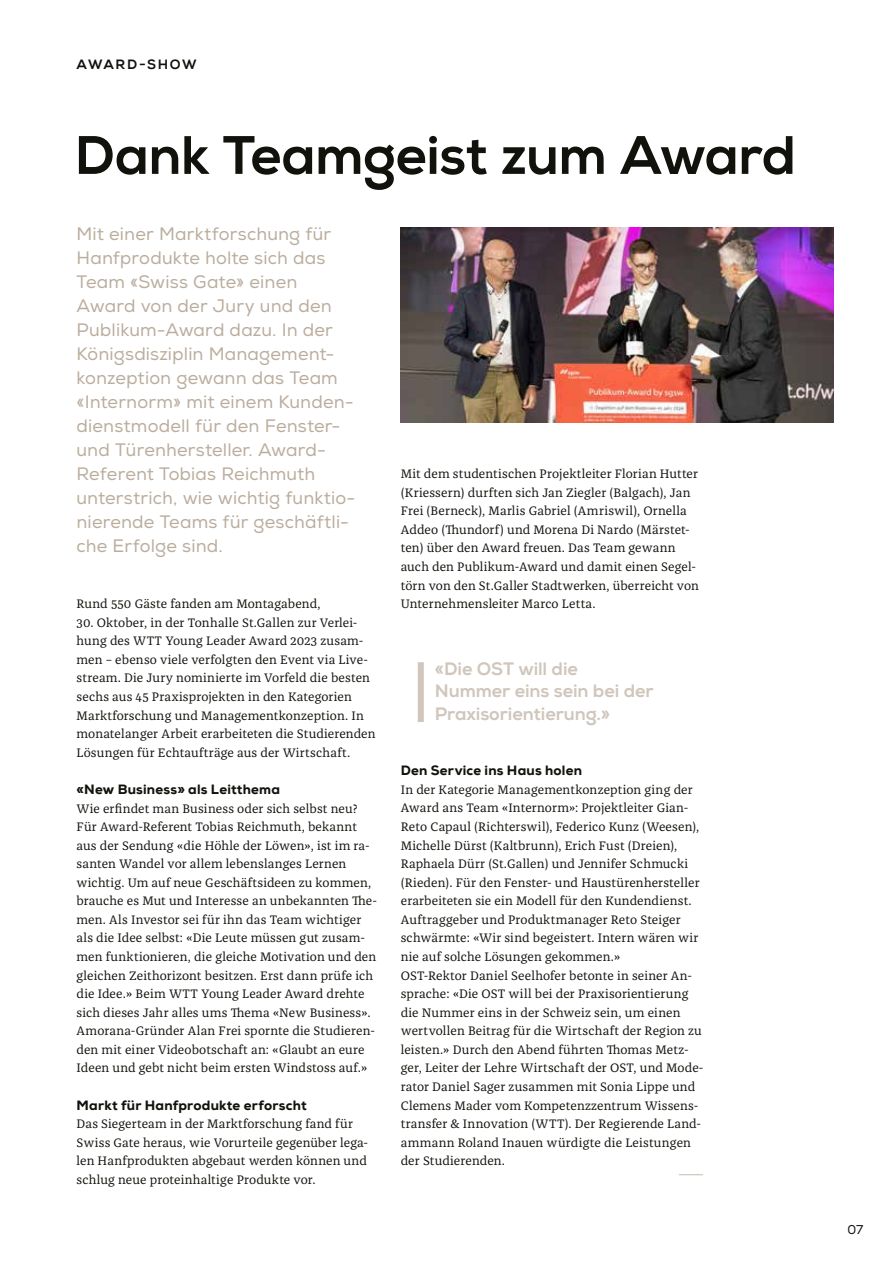
<style>
.page{position:relative;width:893px;height:1263px;background:#fff}
.page>*{position:absolute;margin:0;border:0;box-sizing:border-box;transform-origin:0 0}
.t1{font:54px "Nexa X Bold";letter-spacing:-.015em;color:#12120d}
.t2{font:300 24px "Brown Pro";color:#d0c6bc}
.t3{font:18px/24px "Nexa";letter-spacing:.01em;color:#bbad9e}
.t4{font:18px/22.5px "Nexa X Bold";letter-spacing:-.005em;color:#d0c6bc}
.t5{font:800 13.5px "Nexa";letter-spacing:.015em;color:#12120d}
.t6{font:13.5px "Nexa X Bold";letter-spacing:.12em;color:#12120d}
.t7{font:12.75px/18.6px "Franziska FF";letter-spacing:.005em;color:#12120d}
.t8{font:12.75px "Nexa";color:#12120d}
</style>
<div class="page">
<img style="left:401px;top:227px;width:432px;height:195px">
<div style="left:418px;top:662px;width:6px;height:60px;background:#d0c6bc"></div>
<p class="t6" style="left:77px;top:56px;width:121px">AWARD-SHOW</p>
<h1 class="t1" style="left:74px;top:122px;width:723px">Dank Teamgeist zum Award</h1>
<p class="t3" style="left:77px;top:222px;width:280px">Mit einer Marktforschung für<br>Hanfprodukte holte sich das<br>Team «Swiss Gate» einen<br>Award von der Jury und den<br>Publikum-Award dazu. In der<br>Königsdisziplin Management&shy;konzeption gewann das Team «Internorm» mit einem Kunden&shy;dienstmodell für den Fenster&shy;und Türenhersteller. Award-<br>Referent Tobias Reichmuth unterstrich, wie wichtig funktio&shy;nierende Teams für geschäftli&shy;che Erfolge sind.</p>
<p class="t7" style="left:77px;top:594px;width:246px">Rund 550 Gäste fanden am Montagabend,</p>
<p class="t7" style="left:77px;top:613px;width:301px">30. Oktober, in der Tonhalle St.Gallen zur Verlei&shy;hung des WTT Young Leader Award 2023 zusam&shy;men – ebenso viele verfolgten den Event via Live&shy;stream. Die Jury nominierte im Vorfeld die besten sechs aus 45 Praxisprojekten in den Kategorien Marktforschung und Managementkonzeption. In monatelanger Arbeit erarbeiteten die Studierenden Lösungen für Echtaufträge aus der Wirtschaft.</p>
<p class="t5" style="left:77px;top:781px;width:205px">«New Business» als Leitthema</p>
<p class="t7" style="left:77px;top:799px;width:302px">Wie erfindet man Business oder sich selbst neu?<br>Für Award-Referent Tobias Reichmuth, bekannt aus der Sendung «die Höhle der Löwen», ist im ra&shy;santen Wandel vor allem lebenslanges Lernen wichtig. Um auf neue Geschäftsideen zu kommen, brauche es Mut und Interesse an unbekannten The&shy;men. Als Investor sei für ihn das Team wichtiger als die Idee selbst: «Die Leute müssen gut zusam&shy;men funktionieren, die gleiche Motivation und den gleichen Zeithorizont besitzen. Erst dann prüfe ich die Idee.» Beim WTT Young Leader Award drehte sich dieses Jahr alles ums Thema «New Business».<br>Amorana-Gründer Alan Frei spornte die Studieren&shy;den mit einer Videobotschaft an: «Glaubt an eure Ideen und gebt nicht beim ersten Windstoss auf.»</p>
<p class="t5" style="left:77px;top:1096px;width:232px">Markt für Hanfprodukte erforscht</p>
<p class="t7" style="left:77px;top:1114px;width:293px">Das Siegerteam in der Marktforschung fand für Swiss Gate heraus, wie Vorurteile gegenüber lega&shy;len Hanfprodukten abgebaut werden können und schlug neue proteinhaltige Produkte vor.</p>
<p class="t7" style="left:401px;top:464px;width:300px">Mit dem studentischen Projektleiter Florian Hutter (Kriessern) durften sich Jan Ziegler (Balgach), Jan Frei (Berneck), Marlis Gabriel (Amriswil), Ornella Addeo (Thundorf) und Morena Di Nardo (Märstet&shy;ten) über den Award freuen. Das Team gewann auch den Publikum-Award und damit einen Segel&shy;törn von den St.Galler Stadtwerken, überreicht von Unternehmensleiter Marco Letta.</p>
<h3 class="t4" style="left:435px;top:658px;width:220px">«Die OST will die<br>Nummer eins sein bei der<br>Praxisorientierung.»</h3>
<p class="t5" style="left:401px;top:762px;width:183px">Den Service ins Haus holen</p>
<p class="t7" style="left:401px;top:780px;width:304px">In der Kategorie Managementkonzeption ging der Award ans Team «Internorm»: Projektleiter Gian-Reto Capaul (Richterswil), Federico Kunz (Weesen), Michelle Dürst (Kaltbrunn), Erich Fust (Dreien), Raphaela Dürr (St.Gallen) und Jennifer Schmucki (Rieden). Für den Fenster- und Haustürenhersteller erarbeiteten sie ein Modell für den Kundendienst.<br>Auftraggeber und Produktmanager Reto Steiger schwärmte: «Wir sind begeistert. Intern wären wir nie auf solche Lösungen gekommen.»<br>OST-Rektor Daniel Seelhofer betonte in seiner An&shy;sprache: «Die OST will bei der Praxisorientierung die Nummer eins in der Schweiz sein, um einen wertvollen Beitrag für die Wirtschaft der Region zu leisten.» Durch den Abend führten Thomas Metz&shy;ger, Leiter der Lehre Wirtschaft der OST, und Mode&shy;rator Daniel Sager zusammen mit Sonia Lippe und Clemens Mader vom Kompetenzzentrum Wissens&shy;transfer &amp; Innovation (WTT). Der Regierende Land&shy;ammann Roland Inauen würdigte die Leistungen der Studierenden.</p>
<h2 class="t2" style="left:679px;top:1158px;width:27px">–</h2>
<p class="t8" style="left:847px;top:1221px;width:17px">07</p>
</div>
